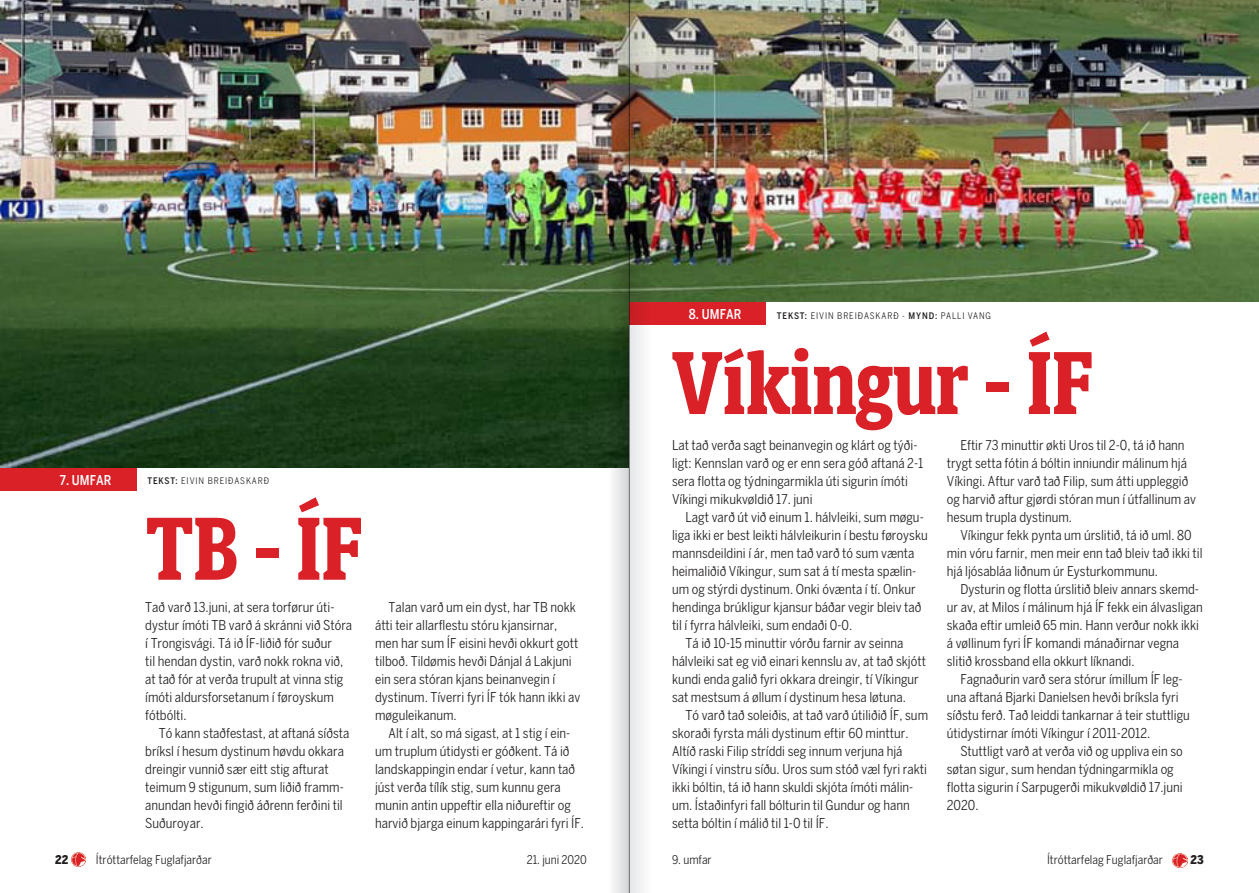
<style>
.page{position:relative;width:1259px;height:893px;background:#fff}
.page>*{position:absolute;margin:0;border:0;box-sizing:border-box;transform-origin:0 0}
.Rubrik{font:700 92.4px "Berlingske Slab Display";color:#da2128}
.Breyðtekstur_innrykt{font:13.5px/18px "Benton Sans Cond";color:#231f20}
.Breyðtekstur{font:13.5px/18px "Benton Sans Cond";color:#231f20}
.Tabel_tal_bold{font:500 13.5px "Benton Sans Cond";color:#fff}
.t1{font:12px "Benton Sans Cond";color:#231f20}
.t2{font:900 12px "Benton Sans Cond";color:#231f20}
.Byline{font:9px "Benton Sans Cond";letter-spacing:.1em;color:#231f20}
.s1{font-weight:500}
</style>
<div class="page">
<img style="left:0;top:0;width:1259px;height:468px">
<div style="left:629px;top:302px;width:630px;height:544px;background:#fff"></div>
<div style="left:0;top:468px;width:137px;height:23px;background:#da2128"></div>
<div style="left:629px;top:302px;width:137px;height:23px;background:#da2128"></div>
<img style="left:608px;top:0;width:21px;height:893px">
<img style="left:630px;top:0;width:21px;height:893px">
<hr style="left:629px;top:0;width:1px;height:893px;background:#939598">
<p class="Tabel_tal_bold" style="left:689px;top:306px;width:54px">8. UMFAR</p>
<p class="Byline" style="left:777px;top:310px;width:216px"><span class="s1">TEKST:</span> EIVIN BREIÐASKARÐ - <span class="s1">MYND:</span> PALLI VANG</p>
<p class="Tabel_tal_bold" style="left:60px;top:472px;width:53px">7. UMFAR</p>
<p class="Byline" style="left:147px;top:476px;width:123px"><span class="s1">TEKST:</span> EIVIN BREIÐASKARÐ</p>
<p class="Rubrik" style="left:145px;top:480px;width:219px">TB - ÍF</p>
<p class="Breyðtekstur" style="left:145px;top:598px;width:208px">Tað varð 13.juni, at sera torførur úti&shy;dystur ímóti TB varð á skránni við Stóra í Trongisvági. Tá ið ÍF-liðið fór suður<br>til hendan dystin, varð nokk rokna við, at tað fór at verða trupult at vinna stig ímóti aldursforsetanum í føroyskum fótbólti.</p>
<p class="Breyðtekstur_innrykt" style="left:145px;top:724px;width:206px;text-indent:14px">Tó kann staðfestast, at aftaná síðsta bríksl í hesum dystinum høvdu okkara dreingir vunnið sær eitt stig afturat teimum 9 stigunum, sum liðið framm&shy;anundan hevði fingið áðrenn ferðini til Suðuroyar.</p>
<p class="Breyðtekstur_innrykt" style="left:375px;top:598px;width:207px;text-indent:14px">Talan varð um ein dyst, har TB nokk átti teir allarflestu stóru kjansirnar, men har sum ÍF eisini hevði okkurt gott tilboð. Tildømis hevði Dánjal á Lakjuni ein sera stóran kjans beinanvegin í dystinum. Tíverri fyri ÍF tók hann ikki av møguleikanum.</p>
<p class="Breyðtekstur_innrykt" style="left:375px;top:724px;width:208px;text-indent:14px">Alt í alt, so má sigast, at 1 stig í ein&shy;um truplum útidysti er góðkent. Tá ið landskappingin endar í vetur, kann tað júst verða tílík stig, sum kunnu gera munin antin uppeftir ella niðureftir og harvið bjarga einum kappingarári fyri ÍF.</p>
<p class="Rubrik" style="left:672px;top:314px;width:423px">Víkingur - ÍF</p>
<p class="Breyðtekstur" style="left:672px;top:436px;width:253px">Lat tað verða sagt beinanvegin og klárt og týði&shy;ligt: Kennslan varð og er enn sera góð aftaná 2-1 sera flotta og týdningarmikla úti sigurin ímóti Víkingi mikukvøldið 17. juni</p>
<p class="Breyðtekstur_innrykt" style="left:672px;top:508px;width:257px;text-indent:14px">Lagt varð út við einum 1. hálvleiki, sum møgu&shy;liga ikki er best leikti hálvleikurin í bestu føroysku mannsdeildini í ár, men tað varð tó sum vænta heimaliðið Víkingur, sum sat á tí mesta spælin&shy;um og stýrdi dystinum. Onki óvænta í tí. Onkur hendinga brúkligur kjansur báðar vegir bleiv tað til í fyrra hálvleiki, sum endaði 0-0.</p>
<p class="Breyðtekstur_innrykt" style="left:672px;top:634px;width:255px;text-indent:14px">Tá ið 10-15 minuttir vórðu farnir av seinna hálvleiki sat eg við einari kennslu av, at tað skjótt kundi enda galið fyri okkara dreingir, tí Víkingur sat mestsum á øllum í dystinum hesa løtuna.</p>
<p class="Breyðtekstur_innrykt" style="left:672px;top:706px;width:258px;text-indent:14px">Tó varð tað soleiðis, at tað varð útiliðið ÍF, sum skoraði fyrsta máli dystinum eftir 60 minttur.<br>Altíð raski Filip stríddi seg innum verjuna hjá Víkingi í vinstru síðu. Uros sum stóð væl fyri rakti ikki bóltin, tá ið hann skuldi skjóta ímóti málin&shy;um. Ístaðinfyri fall bólturin til Gundur og hann setta bóltin í málið til 1-0 til ÍF.</p>
<p class="Breyðtekstur_innrykt" style="left:947px;top:436px;width:251px;text-indent:14px">Eftir 73 minuttir økti Uros til 2-0, tá ið hann trygt setta fótin á bóltin inniundir málinum hjá Víkingi. Aftur varð tað Filip, sum átti uppleggið og harvið aftur gjørdi stóran mun í útfallinum av hesum trupla dystinum.</p>
<p class="Breyðtekstur_innrykt" style="left:947px;top:526px;width:257px;text-indent:14px">Víkingur fekk pynta um úrslitið, tá ið uml. 80 min vóru farnir, men meir enn tað bleiv tað ikki til hjá ljósabláa liðnum úr Eysturkommunu.</p>
<p class="Breyðtekstur_innrykt" style="left:947px;top:580px;width:257px;text-indent:14px">Dysturin og flotta úrslitið bleiv annars skemd&shy;ur av, at Milos í málinum hjá ÍF fekk ein álvasligan skaða eftir umleið 65 min. Hann verður nokk ikki á vøllinum fyri ÍF komandi mánaðirnar vegna slitið krossband ella okkurt líknandi.</p>
<p class="Breyðtekstur_innrykt" style="left:947px;top:670px;width:244px;text-indent:14px">Fagnaðurin varð sera stórur ímillum ÍF leg&shy;una aftaná Bjarki Danielsen hevði bríksla fyri síðstu ferð. Tað leiddi tankarnar á teir stuttligu útidystirnar ímóti Víkingur í 2011-2012.</p>
<p class="Breyðtekstur_innrykt" style="left:947px;top:742px;width:237px;text-indent:14px">Stuttligt varð at verða við og uppliva ein so søtan sigur, sum hendan týdningarmikla og flotta sigurin í Sarpugerði mikukvøldið 17.juni 2020.</p>
<p class="t2" style="left:55px;top:852px;width:15px">22</p>
<p class="t1" style="left:96px;top:852px;width:117px">Ítróttarfelag Fuglafjarðar</p>
<p class="t1" style="left:527px;top:853px;width:62px">21. juni 2020</p>
<p class="t1" style="left:672px;top:853px;width:41px">9. umfar</p>
<p class="t1" style="left:1047px;top:853px;width:117px">Ítróttarfelag Fuglafjarðar</p>
<p class="t2" style="left:1190px;top:853px;width:15px">23</p>
</div>
